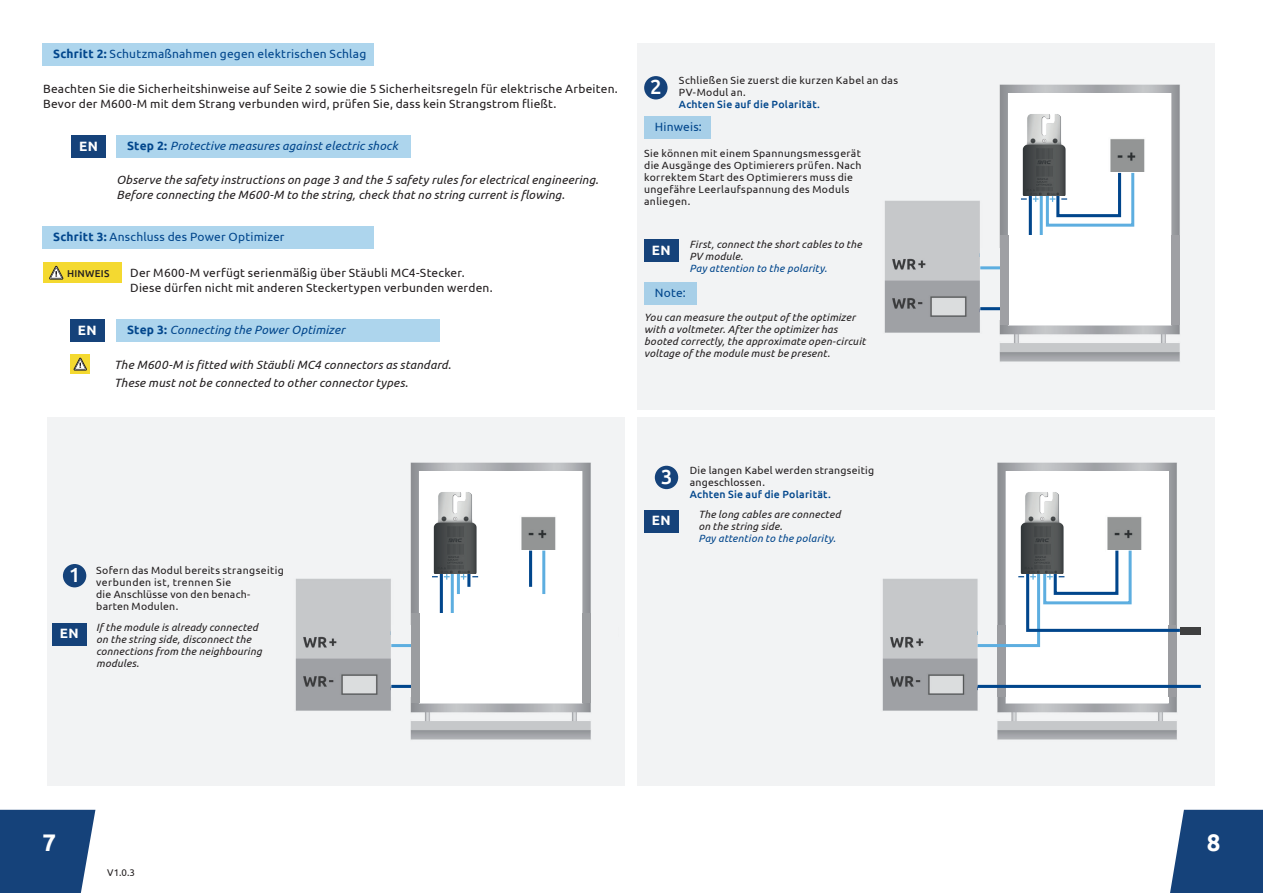
<style>
.page{position:relative;width:1263px;height:893px;background:#fff}
.page>*{position:absolute;margin:0;border:0;box-sizing:border-box;transform-origin:0 0}
.t1{font:700 24px "Ubuntu";color:#fff}
.t2{font:500 20.4px "Ubuntu";color:#fff}
.t3{font:700 13.5px "Ubuntu";letter-spacing:.045em;color:#fff}
.t4{font:12px/15px "Ubuntu";letter-spacing:.015em;color:#231f20}
.t5{font:italic 12px/15px "Ubuntu";letter-spacing:.015em;color:#231f20}
.t6{font:12px "Ubuntu";letter-spacing:.02em;color:#01468c}
.t7{font:italic 12px "Ubuntu";letter-spacing:.015em;color:#01468c}
.t8{font:10.5px/12px "Ubuntu";letter-spacing:.03em;color:#231f20}
.t9{font:italic 10.5px/12px "Ubuntu";letter-spacing:.02em;color:#231f20}
.t10{font:italic 10.5px "Ubuntu";letter-spacing:.02em;color:#01468c}
.t11{font:500 10.5px "Ubuntu";letter-spacing:.02em;color:#01468c}
.t12{font:500 9.9px "Ubuntu";letter-spacing:.025em;color:#231f20}
.t13{font:9.75px "Ubuntu";color:#231f20}
.s1{font-weight:700}
.s2{font-weight:700;font-style:normal}
</style>
<div class="page">
<svg style="left:0;top:810px;width:95px;height:83px;background:#254f83"></svg>
<svg style="left:1170px;top:810px;width:93px;height:83px;background:#265083"></svg>
<div style="left:43px;top:43px;width:331px;height:23px;background:#add5ed"></div>
<div style="left:47px;top:418px;width:578px;height:368px;background:#f2f3f4"></div>
<div style="left:116px;top:135px;width:295px;height:23px;background:#add5ed"></div>
<div style="left:72px;top:135px;width:34px;height:23px;background:#15427a"></div>
<div style="left:116px;top:319px;width:324px;height:23px;background:#add5ed"></div>
<div style="left:70px;top:319px;width:34px;height:23px;background:#15427a"></div>
<div style="left:43px;top:226px;width:331px;height:23px;background:#add5ed"></div>
<div style="left:43px;top:263px;width:79px;height:20px;background:#f4d930"></div>
<svg style="left:49px;top:266px;width:14px;height:13px"></svg>
<div style="left:70px;top:354px;width:20px;height:20px;background:#f4d930"></div>
<svg style="left:74px;top:358px;width:13px;height:12px"></svg>
<div style="left:63px;top:564px;width:23px;height:23px;background:#15427a;border-radius:50%"></div>
<div style="left:52px;top:623px;width:34px;height:22px;background:#15427a"></div>
<div style="left:637px;top:43px;width:578px;height:366px;background:#f2f3f4"></div>
<div style="left:637px;top:418px;width:578px;height:368px;background:#f2f3f4"></div>
<div style="left:644px;top:76px;width:23px;height:23px;background:#15427a;border-radius:50%"></div>
<div style="left:644px;top:239px;width:34px;height:23px;background:#15427a"></div>
<div style="left:655px;top:466px;width:23px;height:23px;background:#15427a;border-radius:50%"></div>
<div style="left:644px;top:510px;width:34px;height:22px;background:#15427a"></div>
<div style="left:644px;top:116px;width:67px;height:23px;background:#a7cfe8"></div>
<div style="left:644px;top:282px;width:52px;height:23px;background:#a7cfe8"></div>
<img style="left:882px;top:462px;width:295px;height:278px">
<div style="left:978px;top:626px;width:19px;height:71px;background:#f2f3f4"></div>
<div style="left:1006px;top:471px;width:162px;height:232px;background:#fff"></div>
<div style="left:997px;top:626px;width:9px;height:71px;background:#9b9ca0"></div>
<div style="left:1168px;top:626px;width:9px;height:71px;background:#9b9ca0"></div>
<img style="left:1107px;top:516px;width:35px;height:31px">
<hr style="left:978px;top:685px;width:223px;height:3px;background:#01468c">
<div style="left:1180px;top:627px;width:21px;height:7px;background:#3f3f40"></div>
<svg style="left:975px;top:547px;width:208px;height:102px"></svg>
<img style="left:884px;top:84px;width:296px;height:278px">
<div style="left:980px;top:248px;width:20px;height:71px;background:#f2f3f4"></div>
<div style="left:1008px;top:93px;width:163px;height:232px;background:#fff"></div>
<img style="left:1110px;top:139px;width:35px;height:31px">
<hr style="left:980px;top:307px;width:223px;height:3px;background:#01468c">
<svg style="left:977px;top:170px;width:203px;height:101px"></svg>
<div style="left:1008px;top:236px;width:163px;height:89px;background:#fff"></div>
<div style="left:1179px;top:236px;width:31px;height:89px;background:#f2f3f4"></div>
<div style="left:1171px;top:236px;width:8px;height:89px;background:#9fa0a4"></div>
<div style="left:1000px;top:236px;width:8px;height:89px;background:#9fa0a4"></div>
<img style="left:295px;top:462px;width:296px;height:278px">
<div style="left:391px;top:626px;width:20px;height:71px;background:#f2f3f4"></div>
<div style="left:419px;top:471px;width:163px;height:232px;background:#fff"></div>
<img style="left:521px;top:516px;width:35px;height:35px">
<hr style="left:529px;top:551px;width:3px;height:36px;background:#01468c">
<hr style="left:542px;top:551px;width:3px;height:43px;background:#5daee0">
<hr style="left:391px;top:685px;width:223px;height:3px;background:#01468c">
<svg style="left:388px;top:568px;width:203px;height:81px"></svg>
<div style="left:419px;top:613px;width:163px;height:90px;background:#fff"></div>
<div style="left:590px;top:613px;width:28px;height:90px;background:#f2f3f4"></div>
<div style="left:582px;top:613px;width:8px;height:90px;background:#9b9da0"></div>
<div style="left:411px;top:613px;width:8px;height:90px;background:#9b9da0"></div>
<div style="left:1015px;top:99px;width:60px;height:95px;background:#fff"></div>
<div style="left:1014px;top:477px;width:56px;height:94px;background:#fff"></div>
<div style="left:428px;top:477px;width:56px;height:94px;background:#fff"></div>
<img style="left:1022px;top:114px;width:46px;height:82px">
<img style="left:1019px;top:492px;width:46px;height:82px">
<img style="left:433px;top:492px;width:46px;height:82px">
<p class="t6" style="left:53px;top:46px;width:315px"><span class="s1">Schritt 2:</span> Schutzmaßnahmen gegen elektrischen Schlag</p>
<p class="t4" style="left:43px;top:80px;width:576px">Beachten Sie die Sicherheitshinweise auf Seite 2 sowie die 5 Sicherheitsregeln für elektrische Arbeiten.<br>Bevor der M600-M mit dem Strang verbunden wird, prüfen Sie, dass kein Strangstrom fließt.</p>
<p class="t3" style="left:79px;top:138px;width:20px">EN</p>
<p class="t7" style="left:127px;top:139px;width:272px"><span class="s2">Step 2:</span> Protective measures against electric shock</p>
<p class="t5" style="left:116px;top:172px;width:484px">Observe the safety instructions on page 3 and the 5 safety rules for electrical engineering.<br>Before connecting the M600-M to the string, check that no string current is flowing.</p>
<p class="t6" style="left:53px;top:230px;width:233px"><span class="s1">Schritt 3:</span> Anschluss des Power Optimizer</p>
<p class="t4" style="left:130px;top:265px;width:364px">Der M600-M verfügt serienmäßig über Stäubli MC4-Stecker.<br>Diese dürfen nicht mit anderen Steckertypen verbunden werden.</p>
<p class="t12" style="left:67px;top:267px;width:44px">HINWEIS</p>
<p class="t3" style="left:78px;top:322px;width:20px">EN</p>
<p class="t7" style="left:127px;top:322px;width:219px"><span class="s2">Step 3:</span> Connecting the Power Optimizer</p>
<p class="t5" style="left:114px;top:355px;width:339px;line-height:18px">The M600-M is fitted with Stäubli MC4 connectors as standard.<br>These must not be connected to other connector types.</p>
<h2 class="t2" style="left:650px;top:74px;width:13px">2</h2>
<p class="t8" style="left:679px;top:74px;width:221px">Schließen Sie zuerst die kurzen Kabel an das<br>PV-Modul an.</p>
<p class="t11" style="left:679px;top:98px;width:143px">Achten Sie auf die Polarität.</p>
<p class="t6" style="left:655px;top:120px;width:49px">Hinweis:</p>
<p class="t8" style="left:644px;top:147px;width:219px">Sie können mit einem Spannungsmessgerät die Ausgänge des Optimierers prüfen. Nach korrektem Start des Optimierers muss die ungefähre Leerlaufspannung des Moduls anliegen.</p>
<p class="t3" style="left:652px;top:242px;width:20px">EN</p>
<p class="t9" style="left:690px;top:238px;width:174px">First, connect the short cables to the<br>PV module.</p>
<p class="t10" style="left:690px;top:262px;width:139px">Pay attention to the polarity.</p>
<p class="t6" style="left:655px;top:286px;width:33px">Note:</p>
<p class="t9" style="left:644px;top:311px;width:223px">You can measure the output of the optimizer with a voltmeter. After the optimizer has booted correctly, the approximate open-circuit voltage of the module must be present.</p>
<h2 class="t2" style="left:69px;top:562px;width:13px">1</h2>
<p class="t3" style="left:60px;top:625px;width:20px">EN</p>
<p class="t8" style="left:96px;top:564px;width:189px">Sofern das Modul bereits strangseitig verbunden ist, trennen Sie<br>die Anschlüsse von den benach&shy;barten Modulen.</p>
<p class="t9" style="left:96px;top:621px;width:167px">If the module is already connected on the string side, disconnect the connections from the neighbouring modules.</p>
<h2 class="t2" style="left:661px;top:464px;width:13px">3</h2>
<p class="t3" style="left:652px;top:512px;width:20px">EN</p>
<p class="t8" style="left:690px;top:464px;width:186px">Die langen Kabel werden strangseitig angeschlossen.</p>
<p class="t11" style="left:690px;top:487px;width:143px">Achten Sie auf die Polarität.</p>
<p class="t9" style="left:698px;top:508px;width:144px">The long cables are connected on the string side.</p>
<p class="t10" style="left:698px;top:532px;width:139px">Pay attention to the polarity.</p>
<h1 class="t1" style="left:43px;top:827px;width:15px">7</h1>
<h1 class="t1" style="left:1207px;top:827px;width:15px">8</h1>
<p class="t13" style="left:107px;top:866px;width:29px">V1.0.3</p>
</div>
